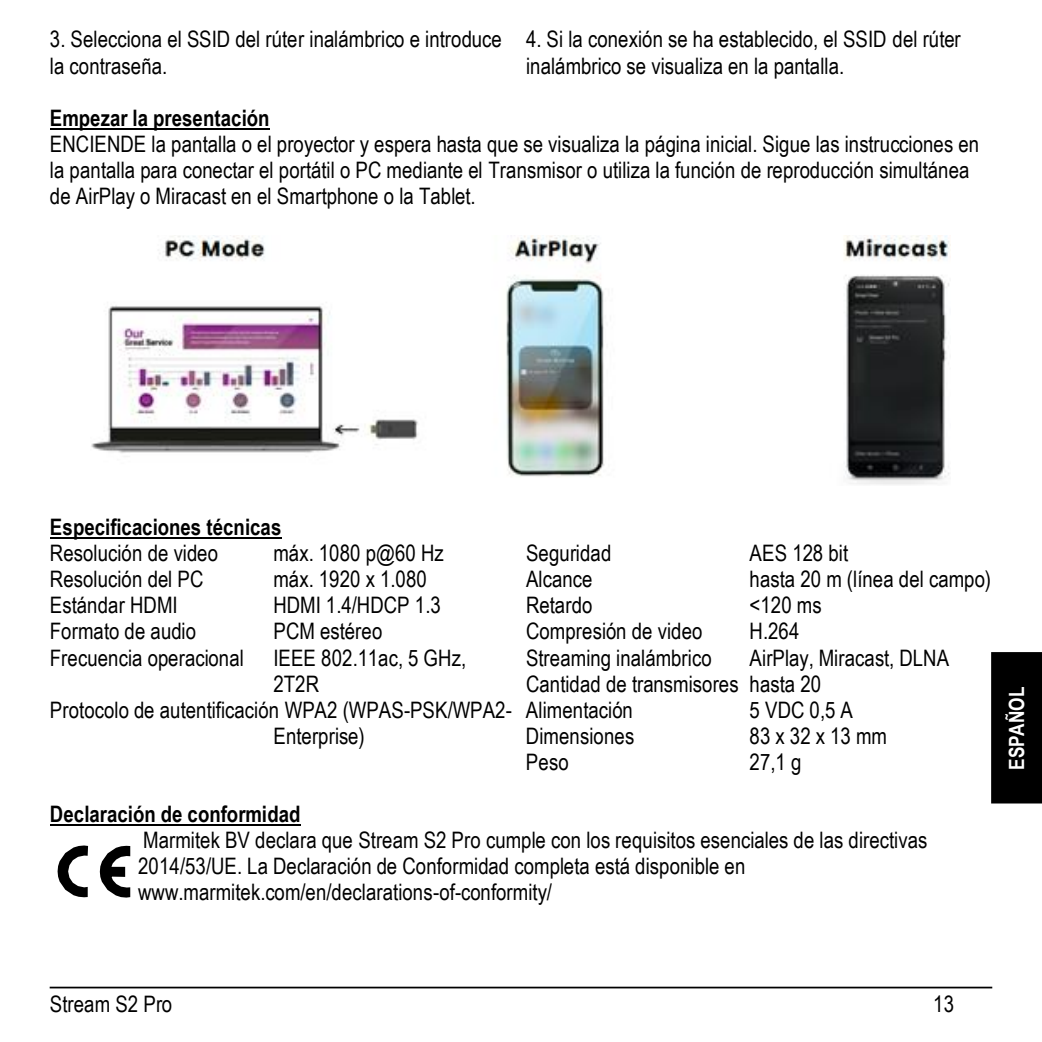
<style>
.page{position:relative;width:1042px;height:1042px;background:#fff}
.page>*{position:absolute;margin:0;border:0;box-sizing:border-box;transform-origin:0 0}
.t1{font:22.75px/25.9px "Arial Narrow";letter-spacing:.005em;color:#000}
.t2{font:700 22.75px "Arial Narrow";color:#000}
.t3{font:700 21px "Arial Narrow";letter-spacing:-.005em;color:#fff}
</style>
<div class="page">
<hr style="left:50px;top:986px;width:942px;height:2px;background:#000">
<div style="left:991px;top:652px;width:51px;height:151px;background:#000"></div>
<hr style="left:50px;top:128px;width:220px;height:2px;background:#000">
<hr style="left:50px;top:537px;width:231px;height:2px;background:#000">
<hr style="left:50px;top:824px;width:251px;height:2px;background:#000">
<img style="left:91px;top:235px;width:860px;height:250px">
<svg style="left:100px;top:846px;width:30px;height:51px"></svg>
<svg style="left:58px;top:845px;width:30px;height:52px"></svg>
<p class="t1" style="left:50px;top:25px;width:453px">3. Selecciona el SSID del rúter inalámbrico e introduce la contraseña.</p>
<p class="t1" style="left:526px;top:25px;width:436px">4. Si la conexión se ha establecido, el SSID del rúter inalámbrico se visualiza en la pantalla.</p>
<p class="t2" style="left:50px;top:101px;width:221px">Empezar la presentación</p>
<p class="t1" style="left:50px;top:130px;width:931px">ENCIENDE la pantalla o el proyector y espera hasta que se visualiza la página inicial. Sigue las instrucciones en la pantalla para conectar el portátil o PC mediante el Transmisor o utiliza la función de reproducción simultánea de AirPlay o Miracast en el Smartphone o la Tablet.</p>
<p class="t2" style="left:50px;top:510px;width:233px">Especificaciones técnicas</p>
<p class="t1" style="left:50px;top:539px;width:170px">Resolución de video</p>
<p class="t1" style="left:273px;top:539px;width:172px">máx. 1080 p@60 Hz</p>
<p class="t1" style="left:50px;top:565px;width:155px">Resolución del PC</p>
<p class="t1" style="left:273px;top:565px;width:155px">máx. 1920 x 1.080</p>
<p class="t1" style="left:50px;top:591px;width:129px">Estándar HDMI</p>
<p class="t1" style="left:273px;top:591px;width:169px">HDMI 1.4/HDCP 1.3</p>
<p class="t1" style="left:50px;top:617px;width:148px">Formato de audio</p>
<p class="t1" style="left:273px;top:617px;width:110px">PCM estéreo</p>
<p class="t1" style="left:50px;top:644px;width:196px">Frecuencia operacional</p>
<p class="t1" style="left:273px;top:644px;width:194px">IEEE 802.11ac, 5 GHz,</p>
<p class="t1" style="left:273px;top:670px;width:47px">2T2R</p>
<p class="t1" style="left:50px;top:696px;width:463px">Protocolo de autentificación WPA2 (WPAS-PSK/WPA2-</p>
<p class="t1" style="left:273px;top:722px;width:93px">Enterprise)</p>
<p class="t1" style="left:526px;top:539px;width:87px">Seguridad</p>
<p class="t1" style="left:749px;top:539px;width:100px">AES 128 bit</p>
<p class="t1" style="left:526px;top:565px;width:68px">Alcance</p>
<p class="t1" style="left:749px;top:565px;width:243px">hasta 20 m (línea del campo)</p>
<p class="t1" style="left:526px;top:591px;width:68px">Retardo</p>
<p class="t1" style="left:749px;top:591px;width:74px">&lt;120 ms</p>
<p class="t1" style="left:526px;top:617px;width:178px">Compresión de video</p>
<p class="t1" style="left:749px;top:617px;width:51px">H.264</p>
<p class="t1" style="left:526px;top:644px;width:187px">Streaming inalámbrico</p>
<p class="t1" style="left:526px;top:644px;width:425px;text-indent:224px">AirPlay, Miracast, DLNA<br>Cantidad de transmisores hasta 20<br>Alimentación</p>
<p class="t1" style="left:749px;top:696px;width:105px">5 VDC 0,5 A</p>
<p class="t1" style="left:526px;top:722px;width:110px">Dimensiones</p>
<p class="t1" style="left:749px;top:722px;width:139px">83 x 32 x 13 mm</p>
<p class="t1" style="left:526px;top:748px;width:44px">Peso</p>
<p class="t1" style="left:749px;top:748px;width:53px">27,1 g</p>
<p class="t2" style="left:50px;top:796px;width:252px">Declaración de conformidad</p>
<p class="t1" style="left:138px;top:826px;width:791px">Marmitek BV declara que Stream S2 Pro cumple con los requisitos esenciales de las directivas<br>2014/53/UE. La Declaración de Conformidad completa está disponible en www.marmitek.com/en/declarations-of-conformity/</p>
<p class="t3" style="left:1000px;top:770px;width:85px;rotate:-90deg">ESPAÑOL</p>
<p class="t1" style="left:50px;top:990px;width:124px">Stream S2 Pro</p>
<p class="t1" style="left:933px;top:990px;width:22px">13</p>
</div>
